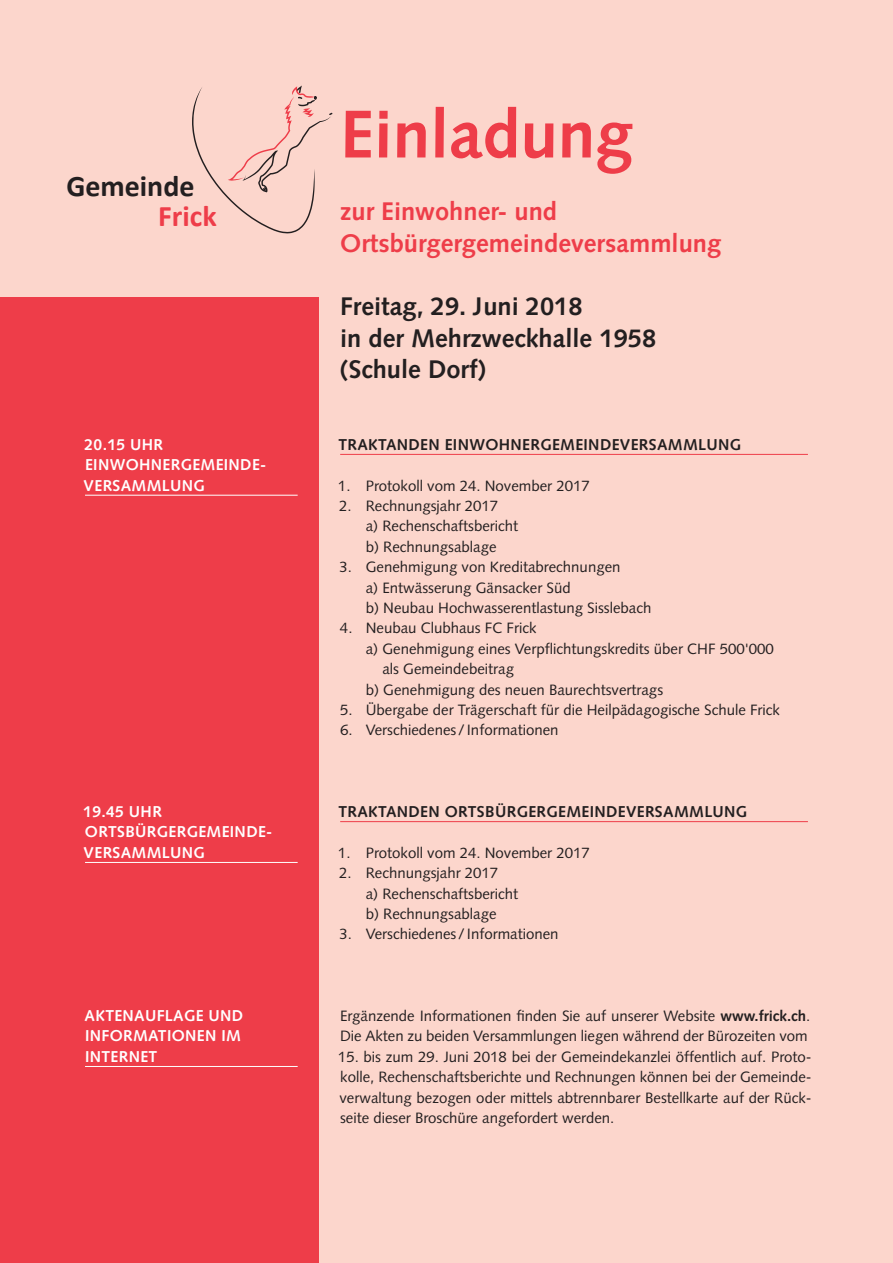
<style>
.page{position:relative;width:893px;height:1263px;background:#fcd6cc}
.page>*{position:absolute;margin:0;border:0;box-sizing:border-box;transform-origin:0 0}
.Einleitung{font:700 67.5px "Syntax";color:#ee3d49}
.Bestelltalon{font:700 30px "Calibri";color:#231f20}
.Bestelltalon-2{font:700 30px "Calibri";color:#ee3d49}
.Einleitung-2{font:700 25.5px "Syntax";color:#231f20}
.Einleitung-3{font:700 25.5px "Syntax";color:#ee3d49}
.Titel_Linke_Spalte{font:700 15.75px/20.4px "Syntax";letter-spacing:.02em;color:#fff}
.Traktanden{font:700 15.75px "Syntax";letter-spacing:.02em;color:#231f20}
.LT_Syntax{font:15px/20.4px "Syntax";color:#231f20}
.s1{font-weight:700}
</style>
<div class="page">
<div style="left:0;top:298px;width:319px;height:965px;background:#ee3d49"></div>
<hr style="left:340px;top:454px;width:468px;height:1px;background:#ee3d49">
<hr style="left:340px;top:821px;width:468px;height:1px;background:#ee3d49">
<hr style="left:85px;top:495px;width:213px;height:1px;background:#fff">
<hr style="left:85px;top:862px;width:213px;height:1px;background:#fff">
<hr style="left:85px;top:1066px;width:213px;height:1px;background:#fff">
<svg style="left:192px;top:86px;width:140px;height:147px"></svg>
<p class="Bestelltalon" style="left:66px;top:167px;width:130px">Gemeinde</p>
<p class="Bestelltalon-2" style="left:158px;top:197px;width:60px">Frick</p>
<p class="Einleitung" style="left:340px;top:95px;width:294px">Einladung</p>
<p class="Einleitung-3" style="left:340px;top:197px;width:218px">zur Einwohner- und</p>
<p class="Einleitung-3" style="left:340px;top:229px;width:383px">Ortsbürgergemeindeversammlung</p>
<p class="Einleitung-2" style="left:340px;top:292px;width:244px">Freitag, 29. Juni 2018</p>
<p class="Einleitung-2" style="left:340px;top:323px;width:317px">in der Mehrzweckhalle 1958</p>
<p class="Einleitung-2" style="left:340px;top:355px;width:147px">(Schule Dorf)</p>
<p class="Titel_Linke_Spalte" style="left:84px;top:434px;width:184px">20.15 UHR<br>EINWOHNERGEMEINDE-<br>VERSAMMLUNG</p>
<p class="Traktanden" style="left:338px;top:435px;width:404px">TRAKTANDEN EINWOHNERGEMEINDEVERSAMMLUNG</p>
<p class="LT_Syntax" style="left:338px;top:475px;width:253px">1. Protokoll vom 24. November 2017</p>
<p class="LT_Syntax" style="left:339px;top:496px;width:161px">2. Rechnungsjahr 2017</p>
<p class="LT_Syntax" style="left:366px;top:516px;width:154px">a) Rechenschaftsbericht</p>
<p class="LT_Syntax" style="left:366px;top:536px;width:132px">b) Rechnungsablage</p>
<p class="LT_Syntax" style="left:340px;top:557px;width:282px">3. Genehmigung von Kreditabrechnungen</p>
<p class="LT_Syntax" style="left:366px;top:577px;width:207px">a) Entwässerung Gänsacker Süd</p>
<p class="LT_Syntax" style="left:366px;top:598px;width:287px">b) Neubau Hochwasserentlastung Sisslebach</p>
<p class="LT_Syntax" style="left:340px;top:618px;width:198px">4. Neubau Clubhaus FC Frick</p>
<p class="LT_Syntax" style="left:382px;top:638px;width:393px;text-indent:-17px">a) Genehmigung eines Verpflichtungskredits über CHF 500'000 als Gemeindebeitrag</p>
<p class="LT_Syntax" style="left:366px;top:679px;width:299px">b) Genehmigung des neuen Baurechtsvertrags</p>
<p class="LT_Syntax" style="left:340px;top:700px;width:441px">5. Übergabe der Trägerschaft für die Heilpädagogische Schule Frick</p>
<p class="LT_Syntax" style="left:340px;top:720px;width:220px">6. Verschiedenes / Informationen</p>
<p class="Titel_Linke_Spalte" style="left:83px;top:801px;width:191px">19.45 UHR<br>ORTSBÜRGERGEMEINDE-<br>VERSAMMLUNG</p>
<p class="Traktanden" style="left:338px;top:802px;width:410px">TRAKTANDEN ORTSBÜRGERGEMEINDEVERSAMMLUNG</p>
<p class="LT_Syntax" style="left:338px;top:842px;width:253px">1. Protokoll vom 24. November 2017</p>
<p class="LT_Syntax" style="left:339px;top:863px;width:161px">2. Rechnungsjahr 2017</p>
<p class="LT_Syntax" style="left:366px;top:883px;width:154px">a) Rechenschaftsbericht</p>
<p class="LT_Syntax" style="left:366px;top:904px;width:132px">b) Rechnungsablage</p>
<p class="LT_Syntax" style="left:340px;top:924px;width:220px">3. Verschiedenes / Informationen</p>
<p class="Titel_Linke_Spalte" style="left:85px;top:1005px;width:160px">AKTENAUFLAGE UND<br>INFORMATIONEN IM<br>INTERNET</p>
<p class="LT_Syntax" style="left:340px;top:1006px;width:472px">Ergänzende Informationen finden Sie auf unserer Website <span class="s1">www.frick.ch</span>.<br>Die Akten zu beiden Versammlungen liegen während der Bürozeiten vom</p>
<p class="LT_Syntax" style="left:338px;top:1046px;width:475px;text-align:justify">15. bis zum 29. Juni 2018 bei der Gemeindekanzlei öffentlich auf. Proto&shy;kolle, Rechenschaftsberichte und Rechnungen können bei der Gemeinde&shy;verwaltung bezogen oder mittels abtrennbarer Bestellkarte auf der Rück&shy;seite dieser Broschüre angefordert werden.</p>
</div>
